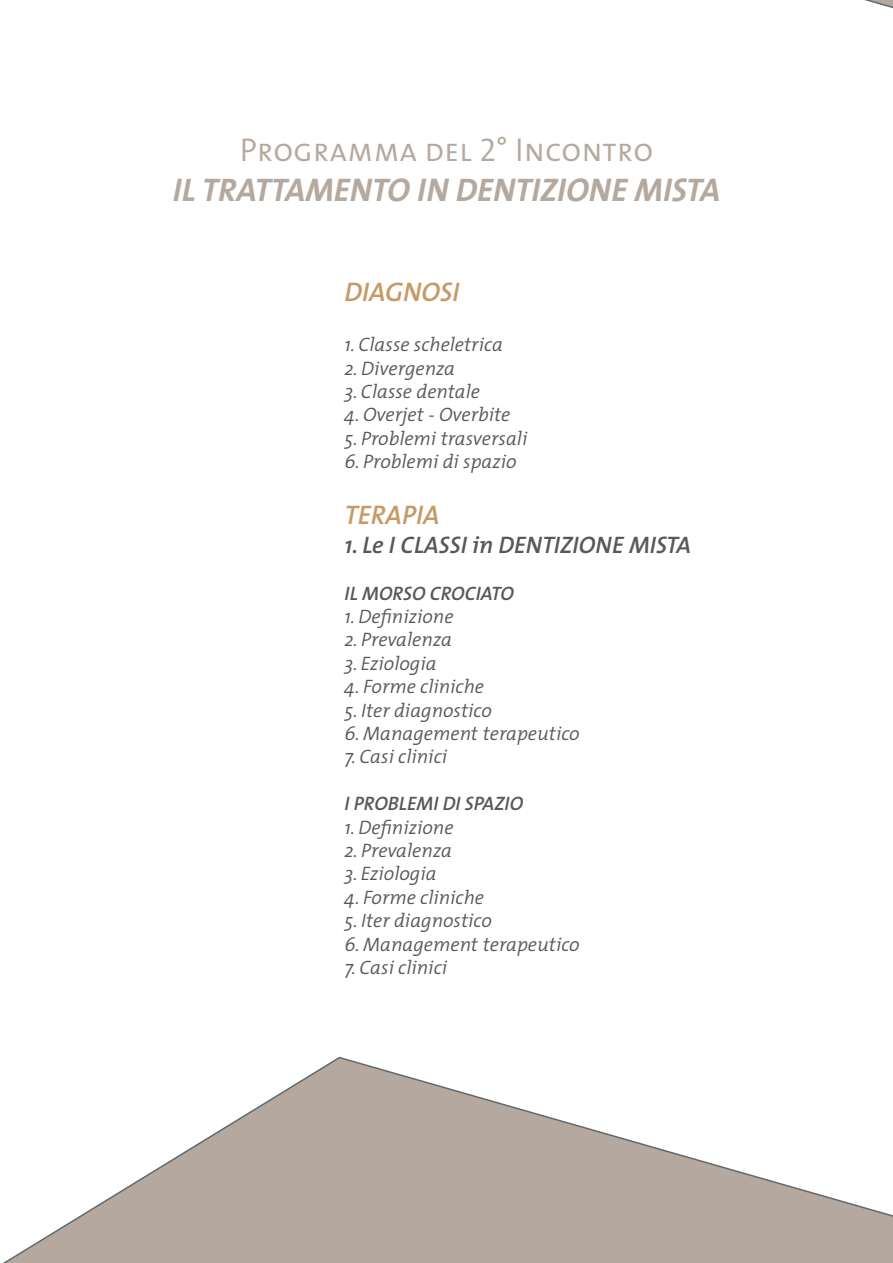
<style>
.page{position:relative;width:893px;height:1263px;background:#fff}
.page>*{position:absolute;margin:0;border:0;box-sizing:border-box;transform-origin:0 0}
.t1{font:italic 700 33px "The Mix";color:#b5a99f}
.t2{font:33px "The Mix Semi Light Caps";color:#b5a99f}
.t3{font:italic 600 27px "The Mix";color:#c69a66}
.t4{font:italic 600 24px "The Mix";color:#57585a}
.t5{font:italic 300 19.5px "The Mix";color:#57585a}
.t6{font:italic 600 19.5px "The Mix";color:#57585a}
</style>
<div class="page">
<svg style="left:3px;top:1056px;width:890px;height:207px"></svg>
<p class="t2" style="left:240px;top:129px;width:415px">Programma del 2° Incontro</p>
<p class="t1" style="left:173px;top:162px;width:549px">IL TRATTAMENTO IN DENTIZIONE MISTA</p>
<p class="t3" style="left:344px;top:274px;width:117px">DIAGNOSI</p>
<p class="t5" style="left:344px;top:332px;width:160px">1. Classe scheletrica</p>
<p class="t5" style="left:344px;top:355px;width:112px">2. Divergenza</p>
<p class="t5" style="left:344px;top:379px;width:137px">3. Classe dentale</p>
<p class="t5" style="left:344px;top:402px;width:167px">4. Overjet - Overbite</p>
<p class="t5" style="left:344px;top:426px;width:184px">5. Problemi trasversali</p>
<p class="t5" style="left:344px;top:449px;width:174px">6. Problemi di spazio</p>
<p class="t3" style="left:344px;top:497px;width:97px">TERAPIA</p>
<p class="t4" style="left:344px;top:529px;width:348px">1. Le I CLASSI in DENTIZIONE MISTA</p>
<p class="t6" style="left:344px;top:580px;width:171px">IL MORSO CROCIATO</p>
<p class="t5" style="left:344px;top:604px;width:111px">1. Definizione</p>
<p class="t5" style="left:344px;top:627px;width:109px">2. Prevalenza</p>
<p class="t5" style="left:344px;top:651px;width:94px">3. Eziologia</p>
<p class="t5" style="left:344px;top:674px;width:141px">4. Forme cliniche</p>
<p class="t5" style="left:344px;top:697px;width:149px">5. Iter diagnostico</p>
<p class="t5" style="left:344px;top:721px;width:237px">6. Management terapeutico</p>
<p class="t5" style="left:344px;top:744px;width:104px">7. Casi clinici</p>
<p class="t6" style="left:344px;top:791px;width:180px">I PROBLEMI DI SPAZIO</p>
<p class="t5" style="left:344px;top:814px;width:111px">1. Definizione</p>
<p class="t5" style="left:344px;top:838px;width:109px">2. Prevalenza</p>
<p class="t5" style="left:344px;top:861px;width:94px">3. Eziologia</p>
<p class="t5" style="left:344px;top:885px;width:141px">4. Forme cliniche</p>
<p class="t5" style="left:344px;top:908px;width:149px">5. Iter diagnostico</p>
<p class="t5" style="left:344px;top:931px;width:237px">6. Management terapeutico</p>
<p class="t5" style="left:344px;top:955px;width:104px">7. Casi clinici</p>
</div>
